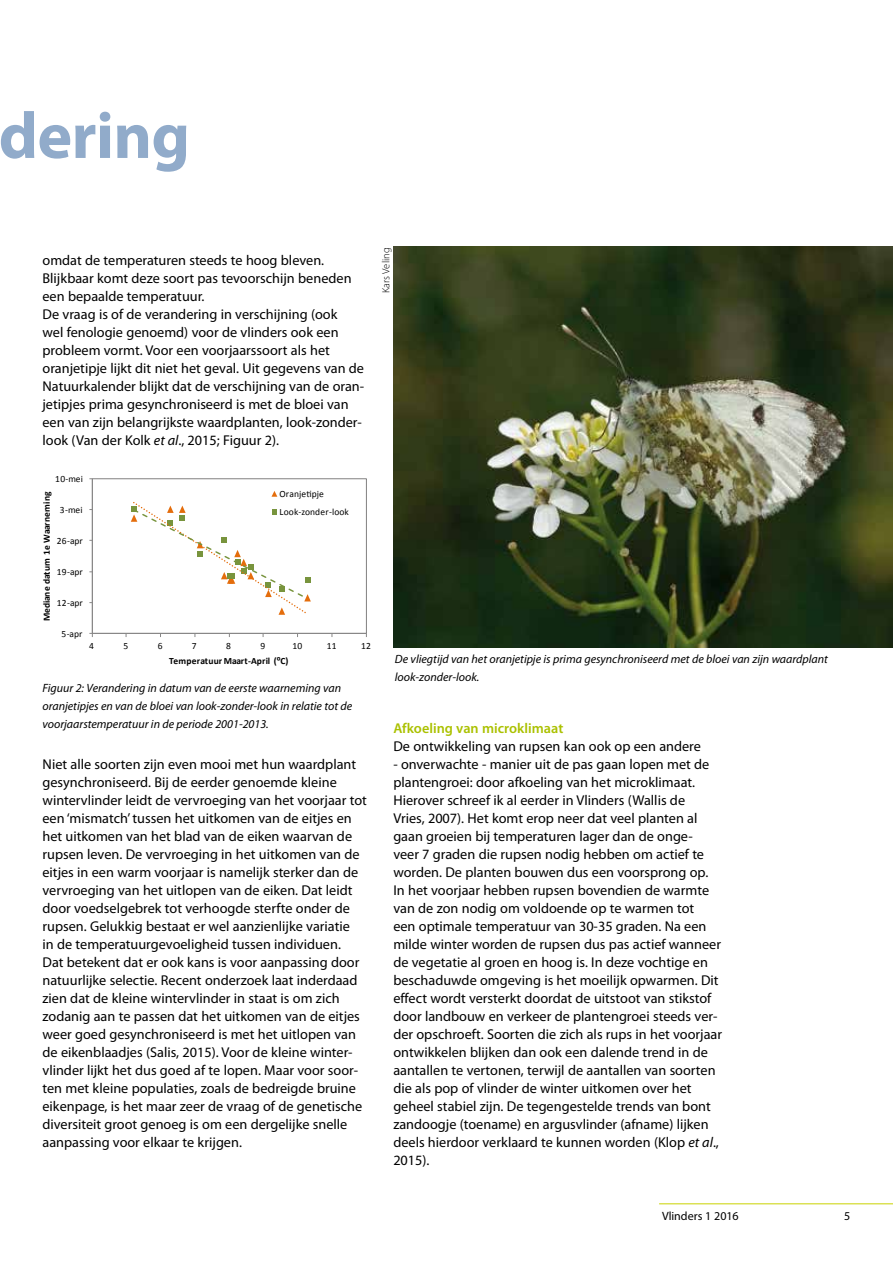
<style>
.page{position:relative;width:893px;height:1263px;background:#fff}
.page>*{position:absolute;margin:0;border:0;box-sizing:border-box;transform-origin:0 0}
.t1{font:700 66px "Myriad Pro";letter-spacing:-.01em;color:#91abca}
.t2{font:14.25px/18px "Myriad Pro";color:#000}
.t3{font:600 14.25px "Myriad Pro";color:#abc100}
.t4{font:italic 12px/18px "Myriad Pro";color:#000}
.t5{font:12px "Myriad Pro";color:#000}
.t6{font:300 10.5px "Myriad Pro";color:#000}
.t7{font:9.6px/17.7px "Calibri";letter-spacing:.015em;color:#000}
.t8{font:700 9.6px "Calibri";color:#000}
.s1{font-style:italic}
</style>
<div class="page">
<hr style="left:659px;top:1203px;width:234px;height:1px;background:#c9d200">
<svg style="left:89px;top:478px;width:278px;height:159px"></svg>
<img style="left:393px;top:247px;width:500px;height:401px">
<h1 class="t1" style="left:-1px;top:93px;width:193px">dering</h1>
<p class="t2" style="left:43px;top:251px;width:323px">omdat de temperaturen steeds te hoog bleven.<br>Blijkbaar komt deze soort pas tevoorschijn beneden een bepaalde temperatuur.<br>De vraag is of de verandering in verschijning (ook<br>wel fenologie genoemd) voor de vlinders ook een probleem vormt. Voor een voorjaarssoort als het oranjetipje lijkt dit niet het geval. Uit gegevens van de Natuurkalender blijkt dat de verschijning van de oran&shy;jetipjes prima gesynchroniseerd is met de bloei van een van zijn belangrijkste waardplanten, look-zonder&shy;look (Van der Kolk <span class="s1">et al</span>., 2015; Figuur 2).</p>
<p class="t7" style="left:55px;top:470px;width:29px">10-mei</p>
<p class="t8" style="left:41px;top:621px;width:131px;rotate:-90deg">Mediane datum 1e Waarneming</p>
<p class="t7" style="left:60px;top:501px;width:24px">3-mei</p>
<p class="t7" style="left:57px;top:532px;width:28px">26-apr</p>
<p class="t7" style="left:57px;top:563px;width:28px">19-apr</p>
<p class="t7" style="left:57px;top:594px;width:28px">12-apr</p>
<p class="t7" style="left:62px;top:625px;width:22px">5-apr</p>
<p class="t7" style="left:279px;top:485px;width:71px">Oranjetipje<br>Look-zonder-look</p>
<p class="t7" style="left:89px;top:637px;width:6px">4</p>
<p class="t7" style="left:123px;top:637px;width:6px">5</p>
<p class="t7" style="left:158px;top:637px;width:6px">6</p>
<p class="t7" style="left:192px;top:637px;width:6px">7</p>
<p class="t7" style="left:226px;top:637px;width:6px">8</p>
<p class="t7" style="left:260px;top:637px;width:6px">9</p>
<p class="t7" style="left:292px;top:637px;width:11px">10</p>
<p class="t7" style="left:327px;top:637px;width:11px">11</p>
<p class="t7" style="left:361px;top:637px;width:11px">12</p>
<p class="t8" style="left:169px;top:655px;width:121px">Temperatuur Maart-April (⁰C)</p>
<p class="t4" style="left:43px;top:678px;width:311px">Figuur 2: Verandering in datum van de eerste waarneming van oranjetipjes en van de bloei van look-zonder-look in relatie tot de voorjaarstemperatuur in de periode 2001-2013.</p>
<p class="t2" style="left:43px;top:755px;width:326px">Niet alle soorten zijn even mooi met hun waardplant gesynchroniseerd. Bij de eerder genoemde kleine wintervlinder leidt de vervroeging van het voorjaar tot een ‘mismatch’ tussen het uitkomen van de eitjes en het uitkomen van het blad van de eiken waarvan de rupsen leven. De vervroeging in het uitkomen van de eitjes in een warm voorjaar is namelijk sterker dan de vervroeging van het uitlopen van de eiken. Dat leidt door voedselgebrek tot verhoogde sterfte onder de rupsen. Gelukkig bestaat er wel aanzienlijke variatie<br>in de temperatuurgevoeligheid tussen individuen.<br>Dat betekent dat er ook kans is voor aanpassing door natuurlijke selectie. Recent onderzoek laat inderdaad zien dat de kleine wintervlinder in staat is om zich zodanig aan te passen dat het uitkomen van de eitjes weer goed gesynchroniseerd is met het uitlopen van de eikenblaadjes (Salis, 2015). Voor de kleine winter&shy;vlinder lijkt het dus goed af te lopen. Maar voor soor&shy;ten met kleine populaties, zoals de bedreigde bruine eikenpage, is het maar zeer de vraag of de genetische diversiteit groot genoeg is om een dergelijke snelle aanpassing voor elkaar te krijgen.</p>
<p class="t6" style="left:380px;top:293px;width:47px;rotate:-90deg">Kars Veling</p>
<p class="t4" style="left:395px;top:649px;width:435px">De vliegtijd van het oranjetipje is prima gesynchroniseerd met de bloei van zijn waardplant look-zonder-look.</p>
<p class="t3" style="left:393px;top:719px;width:172px">Afkoeling van microklimaat</p>
<p class="t2" style="left:393px;top:737px;width:309px">De ontwikkeling van rupsen kan ook op een andere</p>
<p class="t2" style="left:393px;top:755px;width:330px">- onverwachte - manier uit de pas gaan lopen met de plantengroei: door afkoeling van het microklimaat.<br>Hierover schreef ik al eerder in Vlinders (Wallis de<br>Vries, 2007). Het komt erop neer dat veel planten al gaan groeien bij temperaturen lager dan de onge&shy;veer 7 graden die rupsen nodig hebben om actief te worden. De planten bouwen dus een voorsprong op.<br>In het voorjaar hebben rupsen bovendien de warmte van de zon nodig om voldoende op te warmen tot<br>een optimale temperatuur van 30-35 graden. Na een milde winter worden de rupsen dus pas actief wanneer de vegetatie al groen en hoog is. In deze vochtige en beschaduwde omgeving is het moeilijk opwarmen. Dit effect wordt versterkt doordat de uitstoot van stikstof door landbouw en verkeer de plantengroei steeds ver&shy;der opschroeft. Soorten die zich als rups in het voorjaar ontwikkelen blijken dan ook een dalende trend in de aantallen te vertonen, terwijl de aantallen van soorten die als pop of vlinder de winter uitkomen over het geheel stabiel zijn. De tegengestelde trends van bont zandoogje (toename) en argusvlinder (afname) lijken deels hierdoor verklaard te kunnen worden (Klop <span class="s1">et al</span>., 2015).</p>
<p class="t5" style="left:662px;top:1209px;width:78px">Vlinders 1 2016</p>
<p class="t5" style="left:844px;top:1209px;width:8px">5</p>
</div>
